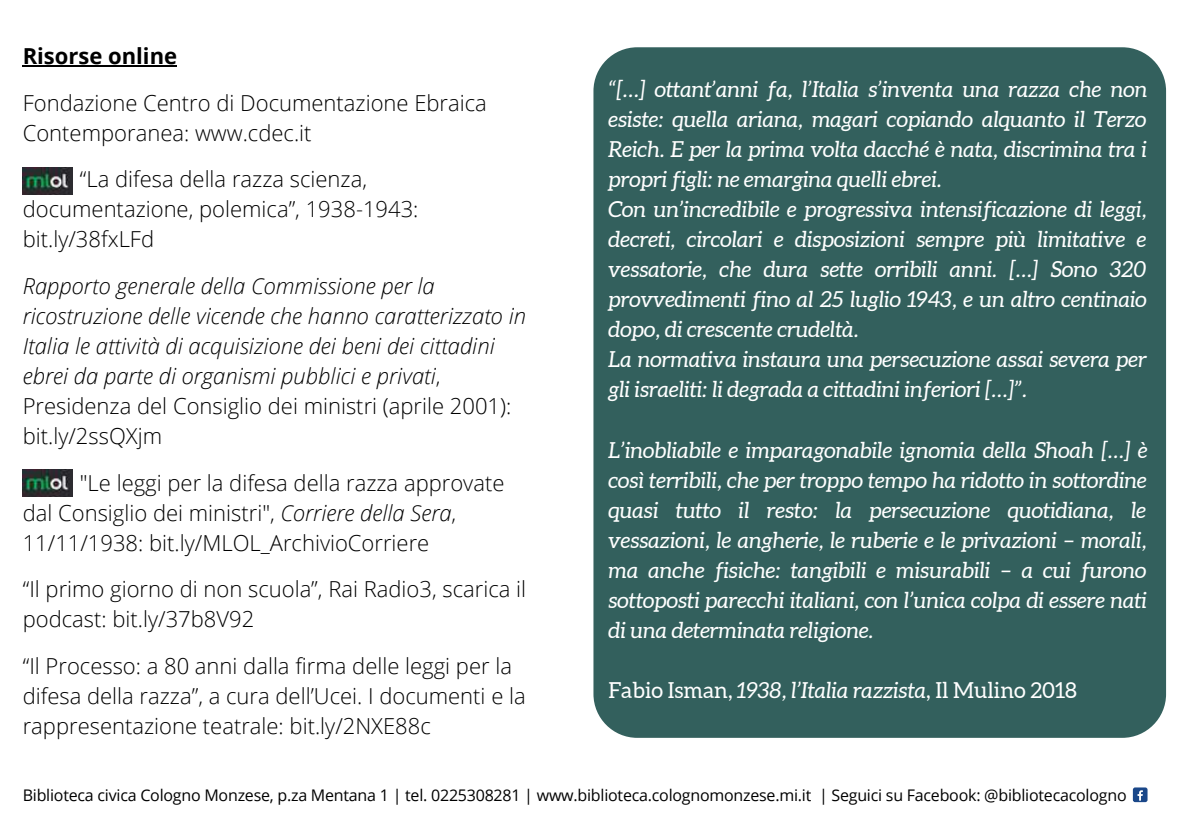
<style>
.page{position:relative;width:1191px;height:839px;background:#fff}
.page>*{position:absolute;margin:0;border:0;box-sizing:border-box;transform-origin:0 0}
.t1{font:italic 22px/30px "Aleo";color:#fff}
.t2{font:300 22px/30px "Open Sans";color:#000}
.t3{font:italic 300 22px/30px "Open Sans";color:#000}
.t4{font:22px "Aleo";color:#fff}
.t5{font:700 22px "Open Sans";color:#000}
.t6{font:16px "Open Sans";letter-spacing:-.015em;color:#000}
.s1{font-style:normal}
.s2{font-style:italic}
</style>
<div class="page">
<hr style="left:23px;top:65px;width:154px;height:2px;background:#000">
<img style="left:23px;top:167px;width:49px;height:27px">
<div style="left:593px;top:47px;width:573px;height:690px;background:#33605d;border-radius:44px"></div>
<img style="left:23px;top:469px;width:49px;height:27px">
<div style="left:1133px;top:787px;width:15px;height:15px;background:#1a4789;border-radius:2px"></div>
<svg style="left:1138px;top:790px;width:5px;height:10px"></svg>
<p class="t5" style="left:23px;top:40px;width:156px">Risorse online</p>
<p class="t2" style="left:23px;top:87px;width:466px">Fondazione Centro di Documentazione Ebraica<br>Contemporanea: www.cdec.it</p>
<p class="t2" style="left:23px;top:163px;width:397px;text-indent:57px">“La difesa della razza scienza, documentazione, polemica”, 1938-1943: bit.ly/38fxLFd</p>
<p class="t3" style="left:23px;top:270px;width:505px">Rapporto generale della Commissione per la ricostruzione delle vicende che hanno caratterizzato in Italia le attività di acquisizione dei beni dei cittadini ebrei da parte di organismi pubblici e privati<span class="s1">, Presidenza del Consiglio dei ministri (aprile 2001): bit.ly/2ssQXjm</span></p>
<p class="t2" style="left:23px;top:467px;width:483px;text-indent:57px">"Le leggi per la difesa della razza approvate dal Consiglio dei ministri", <span class="s2">Corriere della Sera</span>,<br>11/11/1938: bit.ly/MLOL_ArchivioCorriere</p>
<p class="t2" style="left:23px;top:573px;width:505px">“Il primo giorno di non scuola”, Rai Radio3, scarica il podcast: bit.ly/37b8V92</p>
<p class="t2" style="left:23px;top:650px;width:505px">“Il Processo: a 80 anni dalla firma delle leggi per la difesa della razza”, a cura dell’Ucei. I documenti e la rappresentazione teatrale: bit.ly/2NXE88c</p>
<p class="t1" style="left:608px;top:74px;width:541px">“[…] ottant’anni fa, l’Italia s’inventa una razza che non esiste: quella ariana, magari copiando alquanto il Terzo Reich. E per la prima volta dacché è nata, discrimina tra i propri figli: ne emargina quelli ebrei.<br>Con un’incredibile e progressiva intensificazione di leggi, decreti, circolari e disposizioni sempre più limitative e vessatorie, che dura sette orribili anni. […] Sono 320 provvedimenti fino al 25 luglio 1943, e un altro centinaio dopo, di crescente crudeltà.<br>La normativa instaura una persecuzione assai severa per gli israeliti: li degrada a cittadini inferiori […]”.</p>
<p class="t1" style="left:608px;top:434px;width:541px;text-align:justify">L’inobliabile e imparagonabile ignomia della Shoah […] è così terribili, che per troppo tempo ha ridotto in sottordine quasi tutto il resto: la persecuzione quotidiana, le vessazioni, le angherie, le ruberie e le privazioni – morali, ma anche fisiche: tangibili e misurabili – a cui furono sottoposti parecchi italiani, con l’unica colpa di essere nati di una determinata religione.</p>
<p class="t4" style="left:608px;top:677px;width:470px">Fabio Isman, <span class="s2">1938, l’Italia razzista</span>, Il Mulino 2018</p>
<p class="t6" style="left:23px;top:783px;width:1105px">Biblioteca civica Cologno Monzese, p.za Mentana 1 | tel. 0225308281 | www.biblioteca.colognomonzese.mi.it | Seguici su Facebook: @bibliotecacologno</p>
</div>
